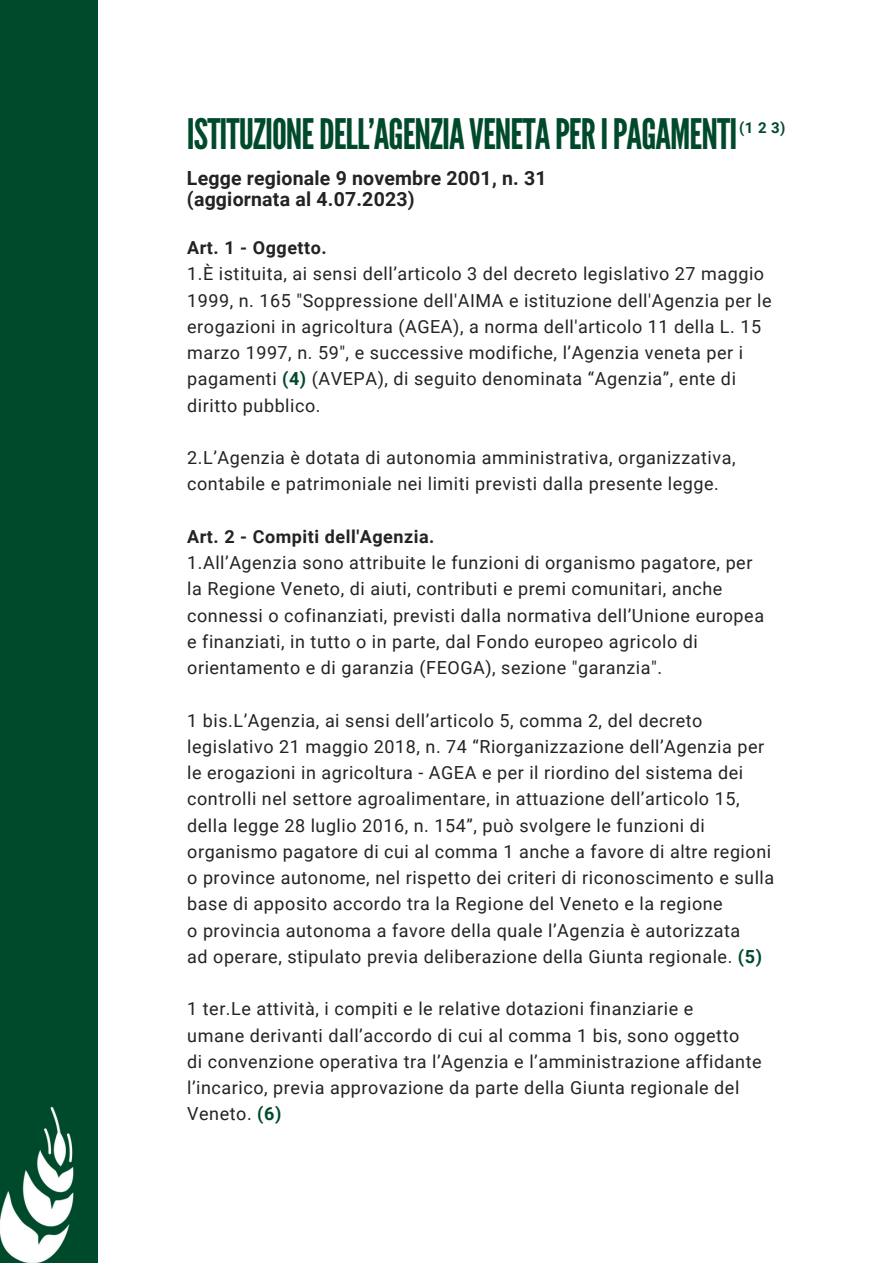
<style>
.page{position:relative;width:893px;height:1264px;background:#fff}
.page>*{position:absolute;margin:0;border:0;box-sizing:border-box;transform-origin:0 0}
.t1{font:42px "League Gothic";letter-spacing:-.025em;color:#004a2c}
.t2{font:700 19.5px "Roboto";letter-spacing:.01em;color:#222325}
.t3{font:18px/26.2px "Roboto";letter-spacing:.03em;color:#222325}
.t4{font:700 18px "Roboto";letter-spacing:.03em;color:#222325}
.t5{font:700 15px "Roboto";color:#004a2c}
.s1{font-weight:700;color:#004a2c}
</style>
<div class="page">
<div style="left:0;top:0;width:98px;height:1262px;background:#004a2c"></div>
<img style="left:0;top:1106px;width:74px;height:156px">
<p class="t1" style="left:187px;top:110px;width:552px">ISTITUZIONEDELL’AGENZIAVENETAPERIPAGAMENTI</p>
<p class="t5" style="left:739px;top:119px;width:48px">(1 2 3)</p>
<p class="t2" style="left:187px;top:167px;width:361px">Legge regionale 9 novembre 2001, n. 31</p>
<p class="t2" style="left:187px;top:188px;width:229px">(aggiornata al 4.07.2023)</p>
<p class="t4" style="left:187px;top:237px;width:141px">Art. 1 - Oggetto.</p>
<p class="t3" style="left:187px;top:261px;width:586px">1.È istituita, ai sensi dell’articolo 3 del decreto legislativo 27 maggio 1999, n. 165 "Soppressione dell'AIMA e istituzione dell'Agenzia per le erogazioni in agricoltura (AGEA), a norma dell'articolo 11 della L. 15 marzo 1997, n. 59", e successive modifiche, l’Agenzia veneta per i pagamenti <span class="s1">(4)</span> (AVEPA), di seguito denominata “Agenzia”, ente di diritto pubblico.</p>
<p class="t3" style="left:187px;top:445px;width:550px">2.L’Agenzia è dotata di autonomia amministrativa, organizzativa, contabile e patrimoniale nei limiti previsti dalla presente legge.</p>
<p class="t4" style="left:187px;top:526px;width:249px">Art. 2 - Compiti dell'Agenzia.</p>
<p class="t3" style="left:187px;top:550px;width:566px">1.All’Agenzia sono attribuite le funzioni di organismo pagatore, per</p>
<p class="t3" style="left:187px;top:576px;width:578px">la Regione Veneto, di aiuti, contributi e premi comunitari, anche connessi o cofinanziati, previsti dalla normativa dell’Unione europea</p>
<p class="t3" style="left:187px;top:628px;width:512px">e finanziati, in tutto o in parte, dal Fondo europeo agricolo di orientamento e di garanzia (FEOGA), sezione "garanzia".</p>
<p class="t3" style="left:187px;top:707px;width:578px">1 bis.L’Agenzia, ai sensi dell’articolo 5, comma 2, del decreto legislativo 21 maggio 2018, n. 74 “Riorganizzazione dell’Agenzia per</p>
<p class="t3" style="left:187px;top:760px;width:557px">le erogazioni in agricoltura - AGEA e per il riordino del sistema dei controlli nel settore agroalimentare, in attuazione dell’articolo 15,</p>
<p class="t3" style="left:187px;top:812px;width:585px">della legge 28 luglio 2016, n. 154”, può svolgere le funzioni di organismo pagatore di cui al comma 1 anche a favore di altre regioni</p>
<p class="t3" style="left:187px;top:864px;width:588px">o province autonome, nel rispetto dei criteri di riconoscimento e sulla base di apposito accordo tra la Regione del Veneto e la regione</p>
<p class="t3" style="left:187px;top:917px;width:554px">o provincia autonoma a favore della quale l’Agenzia è autorizzata</p>
<p class="t3" style="left:187px;top:943px;width:576px">ad operare, stipulato previa deliberazione della Giunta regionale. <span class="s1">(5)</span></p>
<p class="t3" style="left:187px;top:996px;width:507px">1 ter.Le attività, i compiti e le relative dotazioni finanziarie e</p>
<p class="t3" style="left:187px;top:1022px;width:553px">umane derivanti dall’accordo di cui al comma 1 bis, sono oggetto</p>
<p class="t3" style="left:187px;top:1048px;width:575px">di convenzione operativa tra l’Agenzia e l’amministrazione affidante l’incarico, previa approvazione da parte della Giunta regionale del<br>Veneto. <span class="s1">(6)</span></p>
</div>
